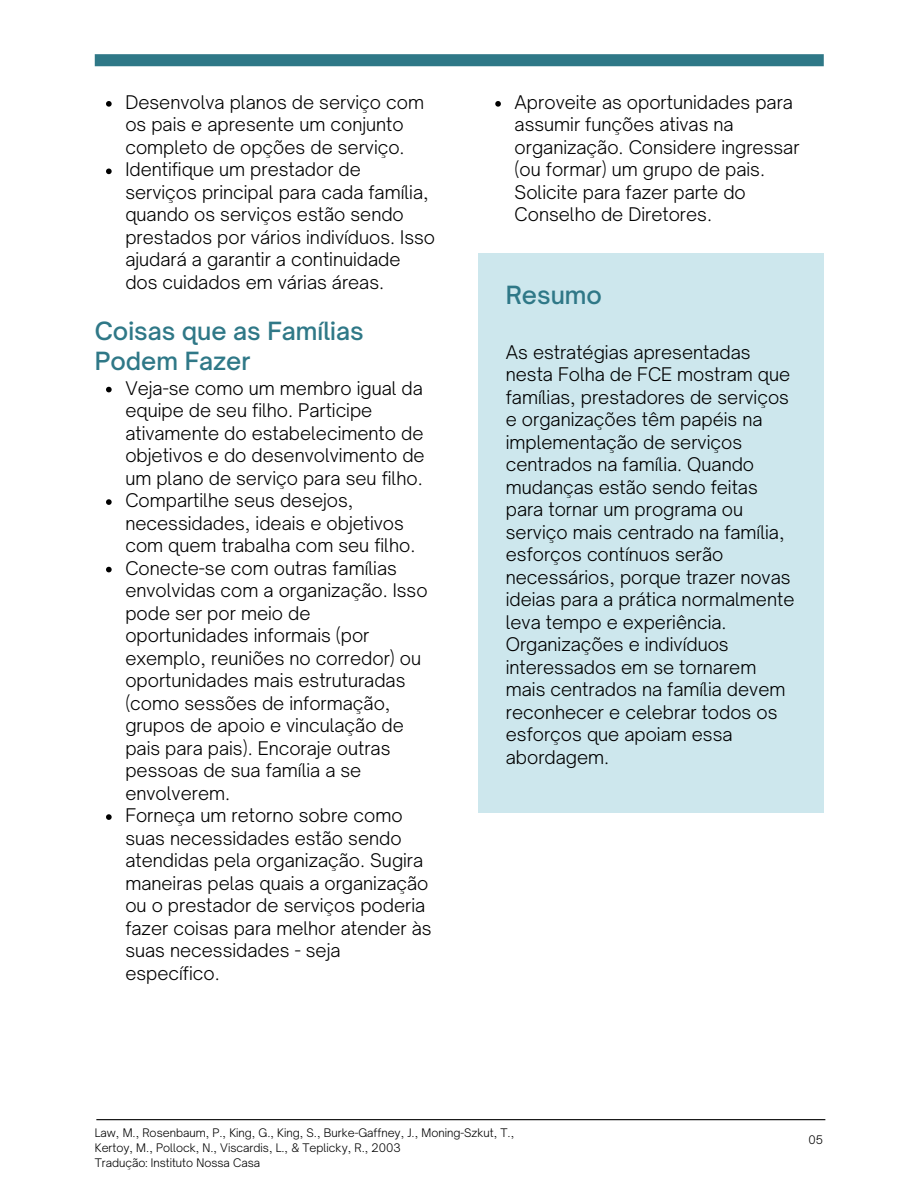
<style>
.page{position:relative;width:918px;height:1188px;background:#fff}
.page>*{position:absolute;margin:0;border:0;box-sizing:border-box;transform-origin:0 0}
.t1{font:500 24px/30.3px "Open Sauce One";color:#2f7887}
.t2{font:300 18px/22.5px "Open Sauce One";color:#000}
.t3{font:300 11.25px/15px "Open Sauce One";color:#000}
</style>
<div class="page">
<div style="left:95px;top:54px;width:729px;height:12px;background:#2f7887"></div>
<hr style="left:96px;top:1119px;width:729px;height:1px;background:#000">
<svg style="left:106px;top:101px;width:6px;height:6px"></svg>
<svg style="left:106px;top:169px;width:6px;height:5px"></svg>
<svg style="left:106px;top:387px;width:6px;height:5px"></svg>
<svg style="left:106px;top:499px;width:6px;height:6px"></svg>
<svg style="left:106px;top:567px;width:6px;height:5px"></svg>
<svg style="left:106px;top:814px;width:6px;height:6px"></svg>
<svg style="left:495px;top:101px;width:6px;height:6px"></svg>
<div style="left:478px;top:254px;width:345px;height:559px;background:#cde7ed"></div>
<p class="t2" style="left:125px;top:91px;width:300px">Desenvolva planos de serviço com os pais e apresente um conjunto completo de opções de serviço.</p>
<p class="t2" style="left:125px;top:158px;width:311px">Identifique um prestador de serviços principal para cada família, quando os serviços estão sendo prestados por vários indivíduos. Isso ajudará a garantir a continuidade dos cuidados em várias áreas.</p>
<p class="t1" style="left:95px;top:315px;width:270px">Coisas que as Famílias<br>Podem Fazer</p>
<p class="t2" style="left:125px;top:377px;width:301px">Veja-se como um membro igual da equipe de seu filho. Participe ativamente do estabelecimento de objetivos e do desenvolvimento de um plano de serviço para seu filho.</p>
<p class="t2" style="left:125px;top:489px;width:292px">Compartilhe seus desejos, necessidades, ideais e objetivos com quem trabalha com seu filho.</p>
<p class="t2" style="left:125px;top:557px;width:304px">Conecte-se com outras famílias envolvidas com a organização. Isso pode ser por meio de oportunidades informais (por exemplo, reuniões no corredor) ou oportunidades mais estruturadas (como sessões de informação, grupos de apoio e vinculação de pais para pais). Encoraje outras pessoas de sua família a se envolverem.</p>
<p class="t2" style="left:125px;top:804px;width:308px">Forneça um retorno sobre como suas necessidades estão sendo atendidas pela organização. Sugira maneiras pelas quais a organização ou o prestador de serviços poderia fazer coisas para melhor atender às suas necessidades - seja específico.</p>
<p class="t2" style="left:515px;top:91px;width:286px">Aproveite as oportunidades para assumir funções ativas na organização. Considere ingressar (ou formar) um grupo de pais.<br>Solicite para fazer parte do<br>Conselho de Diretores.</p>
<p class="t1" style="left:506px;top:279px;width:98px">Resumo</p>
<p class="t2" style="left:506px;top:341px;width:290px">As estratégias apresentadas nesta Folha de FCE mostram que famílias, prestadores de serviços e organizações têm papéis na implementação de serviços centrados na família. Quando mudanças estão sendo feitas para tornar um programa ou serviço mais centrado na família, esforços contínuos serão necessários, porque trazer novas ideias para a prática normalmente leva tempo e experiência.<br>Organizações e indivíduos interessados em se tornarem mais centrados na família devem reconhecer e celebrar todos os esforços que apoiam essa abordagem.</p>
<p class="t3" style="left:95px;top:1125px;width:421px">Law, M., Rosenbaum, P., King, G., King, S., Burke-Gaffney, J., Moning-Szkut, T.,<br>Kertoy, M., Pollock, N., Viscardis, L., &amp; Teplicky, R., 2003</p>
<p class="t3" style="left:95px;top:1155px;width:167px">Tradução: Instituto Nossa Casa</p>
<p class="t3" style="left:809px;top:1132px;width:16px">05</p>
</div>
